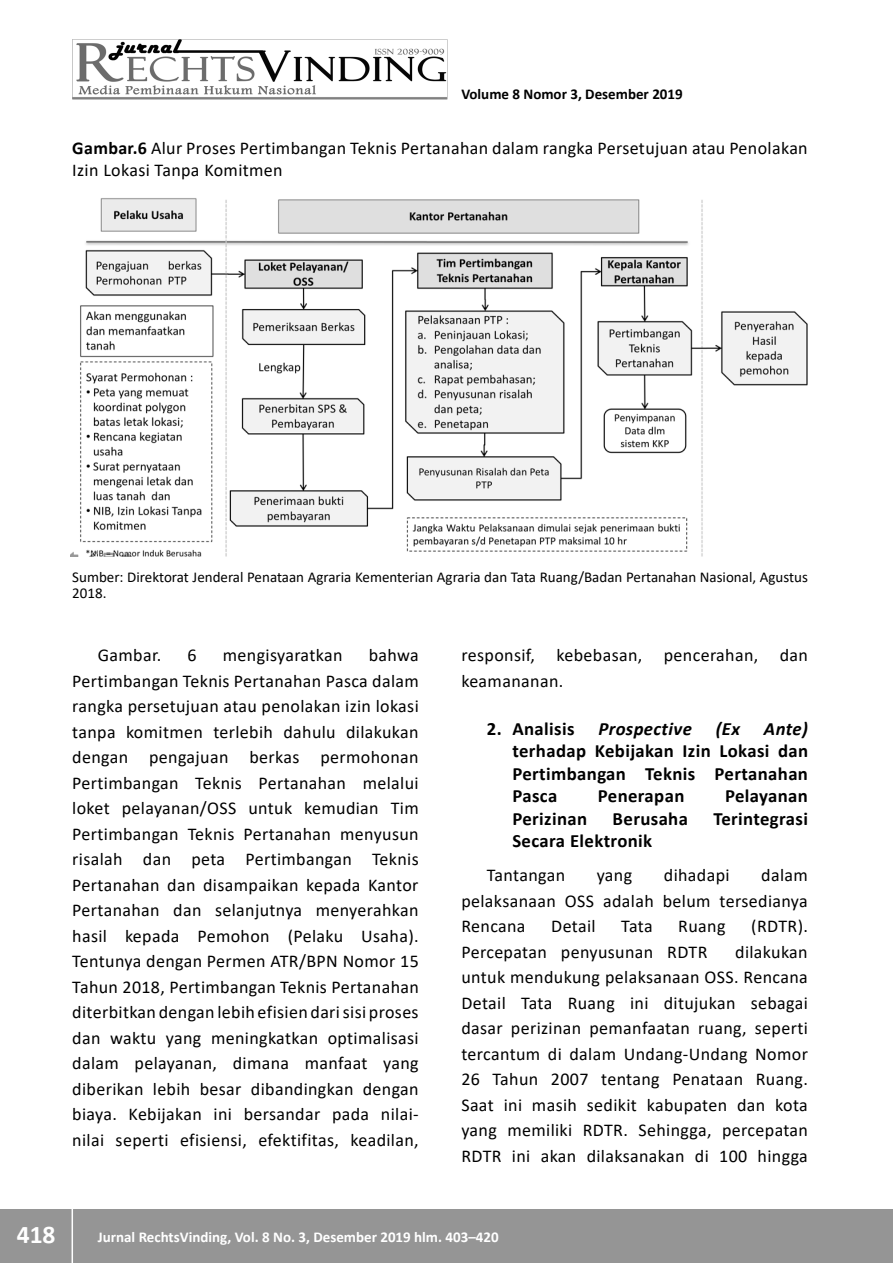
<style>
.page{position:relative;width:893px;height:1263px;background:#fff}
.page>*{position:absolute;margin:0;border:0;box-sizing:border-box;transform-origin:0 0}
.t1{font:700 25.5px "Calibri";color:#fff}
.t2{font:700 18.75px/22.5px "Calibri";letter-spacing:.02em;color:#000;text-align:justify}
.t3{font:italic 700 18.75px "Calibri";letter-spacing:.02em;color:#000}
.t4{font:18px/25.5px "Calibri";letter-spacing:.02em;color:#000;text-align:justify}
.t5{font:15px/16.5px "Calibri";color:#000}
.t6{font:700 15px "Calibri";color:#fff}
.t7{font:700 15px "Calibri";color:#000}
.s1{font-weight:700}
</style>
<div class="page">
<div style="left:0;top:1209px;width:893px;height:54px;background:#959595"></div>
<hr style="left:72px;top:1206px;width:1px;height:57px;background:#fff">
<img style="left:72px;top:39px;width:375px;height:60px">
<img style="left:70px;top:198px;width:738px;height:358px">
<p class="t7" style="left:461px;top:88px;width:223px">Volume 8 Nomor 3, Desember 2019</p>
<p class="t4" style="left:72px;top:138px;width:737px;line-height:22.5px"><span class="s1">Gambar.6</span> Alur Proses Pertimbangan Teknis Pertanahan dalam rangka Persetujuan atau Penolakan<br>Izin Lokasi Tanpa Komitmen</p>
<p class="t5" style="left:72px;top:569px;width:737px">Sumber: Direktorat Jenderal Penataan Agraria Kementerian Agraria dan Tata Ruang/Badan Pertanahan Nasional, Agustus<br>2018.</p>
<p class="t4" style="left:72px;top:644px;width:348px;text-indent:296px">bahwa Pertimbangan Teknis Pertanahan Pasca dalam rangka persetujuan atau penolakan izin lokasi tanpa komitmen terlebih dahulu dilakukan dengan pengajuan berkas permohonan Pertimbangan Teknis Pertanahan melalui loket pelayanan/OSS untuk kemudian Tim Pertimbangan Teknis Pertanahan menyusun risalah dan peta Pertimbangan Teknis Pertanahan dan disampaikan kepada Kantor Pertanahan dan selanjutnya menyerahkan hasil kepada Pemohon (Pelaku Usaha).<br>Tentunya dengan Permen ATR/BPN Nomor 15<br>Tahun 2018, Pertimbangan Teknis Pertanahan diterbitkan dengan lebih efisien dari sisi proses dan waktu yang meningkatkan optimalisasi dalam pelayanan, dimana manfaat yang diberikan lebih besar dibandingkan dengan biaya. Kebijakan ini bersandar pada nilai&shy;nilai seperti efisiensi, efektifitas, keadilan,</p>
<p class="t4" style="left:461px;top:644px;width:348px">responsif, kebebasan, pencerahan, dan keamananan.</p>
<p class="t4" style="left:98px;top:644px;width:65px">Gambar.</p>
<p class="t4" style="left:188px;top:644px;width:11px">6</p>
<p class="t4" style="left:223px;top:644px;width:121px">mengisyaratkan</p>
<p class="t2" style="left:487px;top:719px;width:89px">2. Analisis</p>
<p class="t3" style="left:598px;top:721px;width:95px">Prospective</p>
<p class="t3" style="left:716px;top:721px;width:26px">(Ex</p>
<p class="t3" style="left:764px;top:721px;width:45px">Ante)</p>
<p class="t2" style="left:512px;top:741px;width:297px">terhadap Kebijakan Izin Lokasi dan Pertimbangan Teknis Pertanahan Pasca</p>
<p class="t2" style="left:598px;top:786px;width:88px">Penerapan</p>
<p class="t2" style="left:725px;top:786px;width:84px">Pelayanan</p>
<p class="t2" style="left:512px;top:809px;width:76px">Perizinan</p>
<p class="t2" style="left:613px;top:809px;width:77px">Berusaha</p>
<p class="t2" style="left:713px;top:809px;width:96px">Terintegrasi</p>
<p class="t2" style="left:512px;top:831px;width:141px">Secara Elektronik</p>
<p class="t4" style="left:487px;top:864px;width:80px">Tantangan</p>
<p class="t4" style="left:597px;top:864px;width:37px">yang</p>
<p class="t4" style="left:664px;top:864px;width:67px">dihadapi</p>
<p class="t4" style="left:461px;top:864px;width:348px;text-indent:300px">dalam pelaksanaan OSS adalah belum tersedianya Rencana</p>
<p class="t4" style="left:551px;top:915px;width:46px">Detail</p>
<p class="t4" style="left:621px;top:915px;width:33px">Tata</p>
<p class="t4" style="left:678px;top:915px;width:49px">Ruang</p>
<p class="t4" style="left:751px;top:915px;width:58px">(RDTR).</p>
<p class="t4" style="left:461px;top:940px;width:248px">Percepatan penyusunan RDTR</p>
<p class="t4" style="left:461px;top:940px;width:348px;text-indent:274px">dilakukan untuk mendukung pelaksanaan OSS. Rencana Detail Tata Ruang ini ditujukan sebagai dasar perizinan pemanfaatan ruang, seperti tercantum di dalam Undang-Undang Nomor 26 Tahun 2007 tentang Penataan Ruang.<br>Saat ini masih sedikit kabupaten dan kota yang memiliki RDTR. Sehingga, percepatan RDTR ini akan dilaksanakan di 100 hingga</p>
<h1 class="t1" style="left:17px;top:1224px;width:40px">418</h1>
<p class="t6" style="left:98px;top:1231px;width:402px">Jurnal RechtsVinding, Vol. 8 No. 3, Desember 2019 hlm. 403–420</p>
</div>
